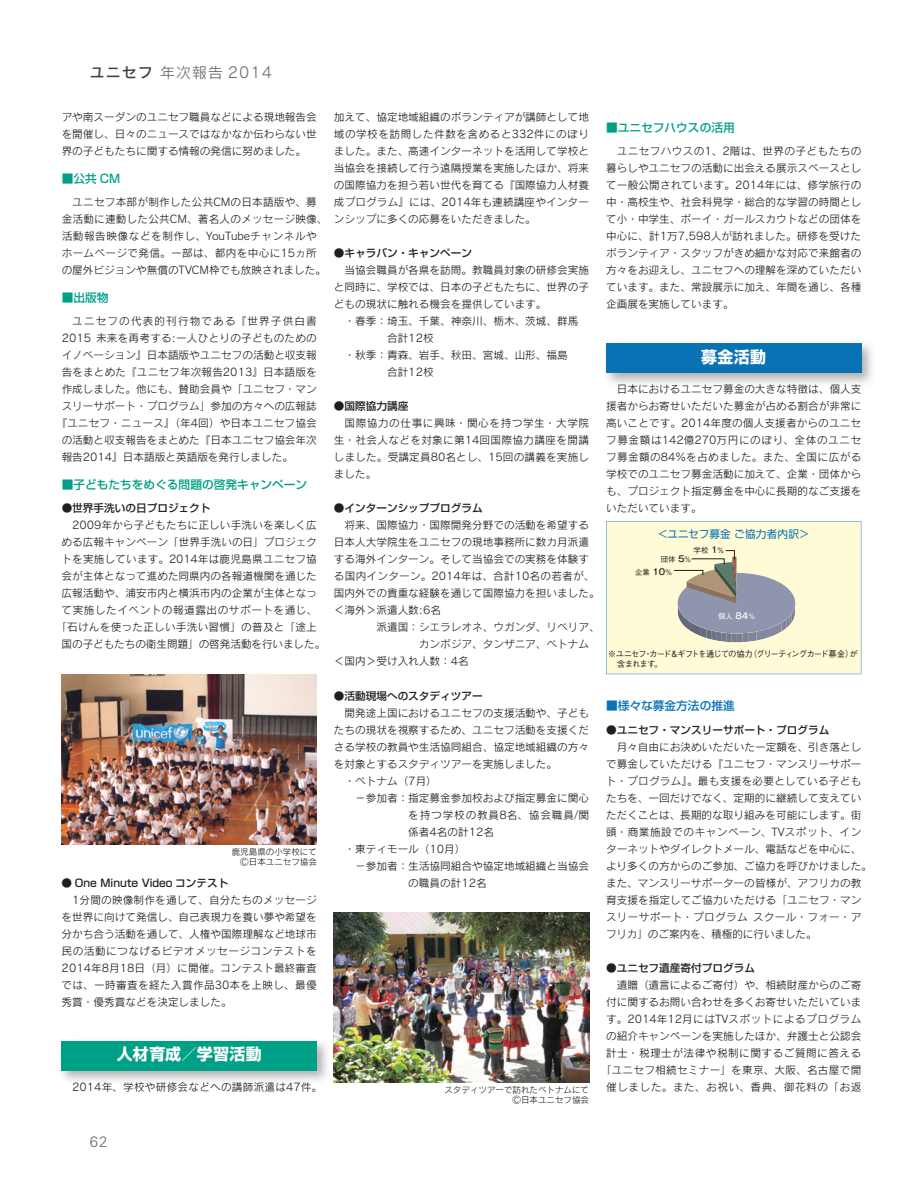
<style>
.page{position:relative;width:923px;height:1191px;background:#fff}
.page>*{position:absolute;margin:0;border:0;box-sizing:border-box;transform-origin:0 0}
.t1{font:700 15.9px "Shin Go Pr 6 N";letter-spacing:.02em;color:#fff}
.t2{font:300 15px "Univers LT Std";color:#6c6d70}
.t3{font:14.85px "Rodin Pro M";letter-spacing:.075em;color:#6c6d70}
.t4{font:500 11.7px "Shin Go Pr 6 N";color:#00a087}
.t5{font:500 11.7px "Shin Go Pr 6 N";color:#0773b5}
.t6{font:10.65px/17px "Rodin Pro M";color:#231f20;text-align:justify}
.t7{font:10.65px/17px "Rodin Pro M";letter-spacing:.02em;color:#231f20}
.t8{font:500 10.65px "Shin Go Pr 6 N";color:#231f20}
.t9{font:10.65px "Rodin Pro M";letter-spacing:.025em;color:#231f20}
.t10{font:10.65px "Rodin Pro M";letter-spacing:.05em;color:#231f20}
.t11{font:10.65px "Rodin Pro M";letter-spacing:.105em;color:#231f20}
.t12{font:10.65px "Rodin Pro M";letter-spacing:.08em;color:#231f20}
.t13{font:10.65px "Shin Go Pro";letter-spacing:.015em;color:#0773b5}
.t14{font:8.55px/9.6px "Rodin Pro M";color:#231f20;text-align:right}
.t15{font:500 8.55px/9.6px "Gothic BBB Pro";letter-spacing:-.125em;color:#231f20}
.t16{font:500 7.5px "Gothic BBB Pro";color:#231f20}
.t17{font:500 7.5px "Gothic BBB Pro";color:#fff}
.s1{font-family:"Rodin Pro DB";color:#3e3e3f}
.s2{font-family:"Gothic MB101 Pr 6 N";font-size:8.55px}
</style>
<div class="page">
<div style="left:602px;top:340px;width:273px;height:48px;background:#231f20;opacity:.35"></div>
<div style="left:606px;top:343px;width:255px;height:30px;background:#0773b5"></div>
<div style="left:58px;top:1037px;width:273px;height:48px;background:#231f20;opacity:.35"></div>
<div style="left:62px;top:1041px;width:255px;height:29px;background:#00a087"></div>
<img style="left:62px;top:674px;width:255px;height:170px">
<img style="left:334px;top:912px;width:255px;height:170px">
<svg style="left:606px;top:521px;width:255px;height:153px;background:#e7e5ca"></svg>
<h3 class="t3" style="left:90px;top:62px;width:184px"><span class="s1">ユニセフ</span>年次報告 2014</h3>
<p class="t6" style="left:62px;top:108px;width:257px">アや南スーダンのユニセフ職員などによる現地報告会を開催し、日々のニュースではなかなか伝わらない世界の子どもたちに関する情報の発信に努めました。</p>
<p class="t4" style="left:62px;top:168px;width:60px">■公共 CM</p>
<p class="t7" style="left:62px;top:193px;width:267px;text-indent:11px">ユニセフ本部が制作した公共CMの日本語版や、募金活動に連動した公共CM、著名人のメッセージ映像、活動報告映像などを制作し、YouTubeチャンネルやホームページで発信。一部は、都内を中心に15ヵ所の屋外ビジョンや無償のTVCM枠でも放映されました。</p>
<p class="t4" style="left:62px;top:288px;width:48px">■出版物</p>
<p class="t11" style="left:72px;top:314px;width:246px">ユニセフの代表的刊行物である『世界子供白書</p>
<p class="t7" style="left:62px;top:329px;width:257px">2015 未来を再考する:一人ひとりの子どものための</p>
<p class="t6" style="left:62px;top:346px;width:257px">イノベーション』日本語版やユニセフの活動と収支報</p>
<p class="t6" style="left:62px;top:363px;width:257px">告をまとめた『ユニセフ年次報告2013』日本語版を</p>
<p class="t6" style="left:62px;top:380px;width:257px">作成しました。他にも、賛助会員や「ユニセフ・マン</p>
<p class="t6" style="left:62px;top:397px;width:257px">スリーサポート・プログラム」参加の方々への広報誌</p>
<p class="t6" style="left:56px;top:414px;width:262px">『ユニセフ・ニュース』（年4回）や日本ユニセフ協会</p>
<p class="t6" style="left:62px;top:431px;width:257px">の活動と収支報告をまとめた『日本ユニセフ協会年次</p>
<p class="t6" style="left:62px;top:448px;width:233px">報告2014』日本語版と英語版を発行しました。</p>
<p class="t4" style="left:62px;top:475px;width:247px">■子どもたちをめぐる問題の啓発キャンペーン</p>
<p class="t8" style="left:62px;top:499px;width:150px">●世界手洗いの日プロジェクト</p>
<p class="t6" style="left:72px;top:516px;width:246px">2009年から子どもたちに正しい手洗いを楽しく広</p>
<p class="t6" style="left:62px;top:533px;width:257px">める広報キャンペーン「世界手洗いの日」プロジェク</p>
<p class="t7" style="left:61px;top:550px;width:257px">トを実施しています。2014年は鹿児島県ユニセフ協</p>
<p class="t6" style="left:62px;top:567px;width:257px">会が主体となって進めた同県内の各報道機関を通じた</p>
<p class="t6" style="left:62px;top:584px;width:257px">広報活動や、浦安市内と横浜市内の企業が主体となっ</p>
<p class="t10" style="left:62px;top:603px;width:257px">て実施したイベントの報道露出のサポートを通じ、</p>
<p class="t9" style="left:56px;top:620px;width:262px">「石けんを使った正しい手洗い習慣」の普及と「途上</p>
<p class="t6" style="left:62px;top:635px;width:265px">国の子どもたちの衛生問題」の啓発活動を行いました。</p>
<p class="t14" style="left:232px;top:847px;width:87px">鹿児島県の小学校にて<br>Ⓒ日本ユニセフ協会</p>
<p class="t8" style="left:62px;top:874px;width:168px">● One Minute Video コンテスト</p>
<p class="t6" style="left:62px;top:890px;width:257px;text-indent:11px">1分間の映像制作を通して、自分たちのメッセージを世界に向けて発信し、自己表現力を養い夢や希望を分かち合う活動を通して、人権や国際理解など地球市民の活動につなげるビデオメッセージコンテストを2014年8月18日（月）に開催。コンテスト最終審査では、一時審査を経た入賞作品30本を上映し、最優秀賞・優秀賞などを決定しました。</p>
<h1 class="t1" style="left:117px;top:1041px;width:146px">人材育成／学習活動</h1>
<p class="t9" style="left:72px;top:1080px;width:251px">2014年、学校や研修会などへの講師派遣は47件。</p>
<h2 class="t2" style="left:90px;top:1132px;width:19px">62</h2>
<p class="t6" style="left:334px;top:108px;width:257px">加えて、協定地域組織のボランティアが講師として地域の学校を訪問した件数を含めると332件にのぼりました。また、高速インターネットを活用して学校と当協会を接続して行う遠隔授業を実施したほか、将来の国際協力を担う若い世代を育てる『国際協力人材養成プログラム』には、2014年も連続講座やインターンシップに多くの応募をいただきました。</p>
<p class="t8" style="left:334px;top:244px;width:140px">●キャラバン・キャンペーン</p>
<p class="t6" style="left:334px;top:261px;width:257px;text-indent:11px">当協会職員が各県を訪問。教職員対象の研修会実施と同時に、学校では、日本の子どもたちに、世界の子どもの現状に触れる機会を提供しています。</p>
<p class="t6" style="left:344px;top:312px;width:257px">・春季：埼玉、千葉、神奈川、栃木、茨城、群馬　　</p>
<p class="t6" style="left:387px;top:329px;width:48px">合計12校</p>
<p class="t6" style="left:344px;top:346px;width:246px">・秋季：青森、岩手、秋田、宮城、山形、福島　　</p>
<p class="t6" style="left:387px;top:363px;width:48px">合計12校</p>
<p class="t8" style="left:334px;top:397px;width:76px">●国際協力講座</p>
<p class="t6" style="left:334px;top:414px;width:257px;text-indent:11px">国際協力の仕事に興味・関心を持つ学生・大学院生・社会人などを対象に第14回国際協力講座を開講しました。受講定員80名とし、15回の講義を実施しました。</p>
<p class="t8" style="left:334px;top:499px;width:150px">●インターンシッププログラム</p>
<p class="t6" style="left:334px;top:516px;width:267px;text-align:left;text-indent:11px">将来、国際協力・国際開発分野での活動を希望する日本人大学院生をユニセフの現地事務所に数カ月派遣する海外インターン。そして当協会での実務を体験する国内インターン。2014年は、合計10名の若者が、国内外での貴重な経験を通じて国際協力を担いました。＜海外＞派遣人数:6名</p>
<p class="t6" style="left:376px;top:618px;width:225px">派遣国：シエラレオネ、ウガンダ、リベリア、</p>
<p class="t6" style="left:419px;top:635px;width:172px">カンボジア、タンザニア、ベトナム</p>
<p class="t6" style="left:334px;top:652px;width:136px">＜国内＞受け入れ人数：4名</p>
<p class="t8" style="left:334px;top:686px;width:150px">●活動現場へのスタディツアー</p>
<p class="t6" style="left:344px;top:703px;width:246px">開発途上国におけるユニセフの支援活動や、子ども</p>
<p class="t6" style="left:334px;top:720px;width:257px">たちの現状を視察するため、ユニセフ活動を支援くだ</p>
<p class="t6" style="left:334px;top:737px;width:257px">さる学校の教員や生活協同組合、協定地域組織の方々</p>
<p class="t6" style="left:334px;top:754px;width:225px">を対象とするスタディツアーを実施しました。</p>
<p class="t6" style="left:344px;top:771px;width:94px">・ベトナム（7月）</p>
<p class="t6" style="left:355px;top:788px;width:235px">－参加者：指定募金参加校および指定募金に関心</p>
<p class="t12" style="left:408px;top:807px;width:182px">を持つ学校の教員8名、協会職員/関</p>
<p class="t6" style="left:408px;top:822px;width:87px">係者4名の計12名</p>
<p class="t6" style="left:344px;top:839px;width:122px">・東ティモール（10月）</p>
<p class="t6" style="left:355px;top:856px;width:235px">－参加者：生活協同組合や協定地域組織と当協会</p>
<p class="t6" style="left:408px;top:873px;width:80px">の職員の計12名</p>
<p class="t4" style="left:606px;top:117px;width:130px">■ユニセフハウスの活用</p>
<p class="t6" style="left:606px;top:142px;width:257px;text-indent:11px">ユニセフハウスの1、2階は、世界の子どもたちの暮らしやユニセフの活動に出会える展示スペースとして一般公開されています。2014年には、修学旅行の中・高校生や、社会科見学・総合的な学習の時間として小・中学生、ボーイ・ガールスカウトなどの団体を中心に、計1万7,598人が訪れました。研修を受けたボランティア・スタッフがきめ細かな対応で来館者の方々をお迎えし、ユニセフへの理解を深めていただいています。また、常設展示に加え、年間を通じ、各種企画展を実施しています。</p>
<h1 class="t1" style="left:701px;top:344px;width:66px">募金活動</h1>
<p class="t6" style="left:606px;top:380px;width:257px;text-indent:11px">日本におけるユニセフ募金の大きな特徴は、個人支援者からお寄せいただいた募金が占める割合が非常に高いことです。2014年度の個人支援者からのユニセフ募金額は142億270万円にのぼり、全体のユニセフ募金額の84%を占めました。また、全国に広がる学校でのユニセフ募金活動に加えて、企業・団体からも、プロジェクト指定募金を中心に長期的なご支援をいただいています。</p>
<p class="t13" style="left:658px;top:525px;width:153px">＜ユニセフ募金 ご協力者内訳＞</p>
<p class="t16" style="left:693px;top:544px;width:32px">学校 <span class="s2">1</span>%</p>
<p class="t16" style="left:660px;top:553px;width:32px">団体 <span class="s2">5</span>%</p>
<p class="t16" style="left:635px;top:566px;width:38px">企業 <span class="s2">10</span>%</p>
<p class="t17" style="left:718px;top:610px;width:38px">個人 <span class="s2">84</span>%</p>
<p class="t15" style="left:608px;top:648px;width:251px">※ユニセフ・カード＆ギフトを通じての協力（グリーティングカード募金）が　含まれます。</p>
<p class="t5" style="left:606px;top:696px;width:130px">■様々な募金方法の推進</p>
<p class="t8" style="left:606px;top:721px;width:225px">●ユニセフ・マンスリーサポート・プログラム</p>
<p class="t6" style="left:606px;top:737px;width:267px;text-align:left;text-indent:11px">月々自由にお決めいただいた一定額を、引き落としで募金していただける『ユニセフ・マンスリーサポート・プログラム』。最も支援を必要としている子どもたちを、一回だけでなく、定期的に継続して支えていただくことは、長期的な取り組みを可能にします。街頭・商業施設でのキャンペーン、TVスポット、インターネットやダイレクトメール、電話などを中心に、より多くの方からのご参加、ご協力を呼びかけました。また、マンスリーサポーターの皆様が、アフリカの教育支援を指定してご協力いただける「ユニセフ・マンスリーサポート・プログラム スクール・フォー・アフリカ」のご案内を、積極的に行いました。</p>
<p class="t8" style="left:606px;top:959px;width:150px">●ユニセフ遺産寄付プログラム</p>
<p class="t6" style="left:601px;top:976px;width:262px;text-align:right">遺贈（遺言によるご寄付）や、相続財産からのご寄<br>付に関するお問い合わせを多くお寄せいただいています。2014年12月にはTVスポットによるプログラムの紹介キャンペーンを実施したほか、弁護士と公認会計士・税理士が法律や税制に関するご質問に答える「ユニセフ相続セミナー」を東京、大阪、名古屋で開催しました。また、お祝い、香典、御花料の「お返</p>
<p class="t14" style="left:444px;top:1085px;width:146px">スタディツアーで訪れたベトナムにて<br>Ⓒ日本ユニセフ協会</p>
</div>
